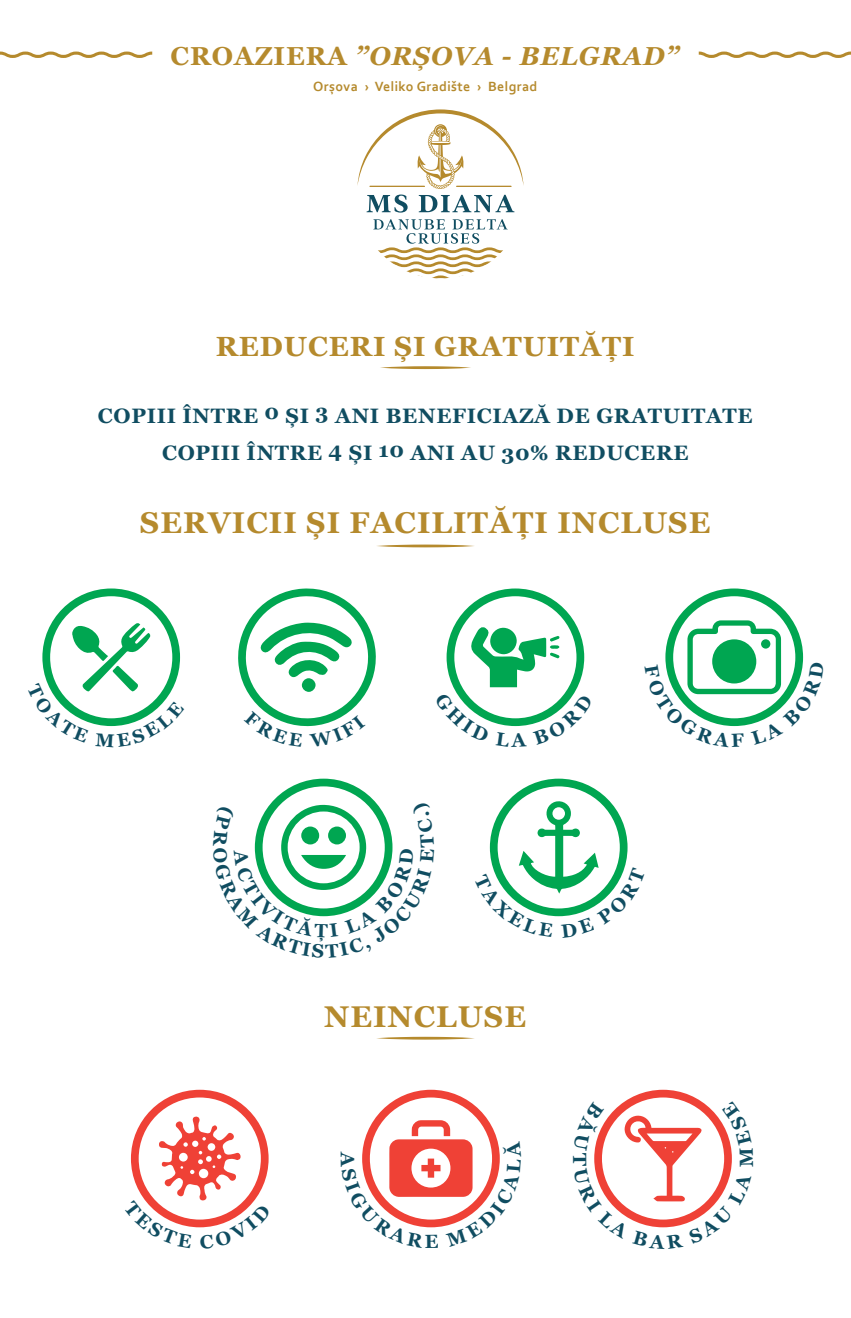
<style>
.page{position:relative;width:851px;height:1318px;background:#fff}
.page>*{position:absolute;margin:0;border:0;box-sizing:border-box;transform-origin:0 0}
.t1{font:700 30px "Georgia";letter-spacing:.035em;color:#b58a2d}
.t2{font:700 27.8px "Georgia";letter-spacing:.035em;color:#b58a2d}
.t3{font:italic 700 26px "Georgia";letter-spacing:.035em;color:#b58a2d}
.t4{font:700 20.9px/37.6px "Georgia";letter-spacing:.035em;color:#104d61;text-align:center}
.t5{font:700 19.1px "Georgia";color:#104d61}
.t6{font:700 14px "Corbel";letter-spacing:.025em;color:#b58a2d}
.s1{font-style:normal}
</style>
<div class="page">
<svg style="left:0;top:52px;width:152px;height:6px"></svg>
<svg style="left:698px;top:52px;width:152px;height:6px"></svg>
<svg style="left:377px;top:545px;width:97px;height:2px"></svg>
<svg style="left:380px;top:366px;width:91px;height:3px"></svg>
<svg style="left:377px;top:1037px;width:97px;height:3px"></svg>
<svg style="left:373px;top:219px;width:135px;height:59px"></svg>
<svg style="left:357px;top:109px;width:166px;height:104px"></svg>
<svg style="left:362px;top:1090px;width:138px;height:138px"></svg>
<svg style="left:594px;top:1090px;width:138px;height:138px"></svg>
<svg style="left:130px;top:1090px;width:139px;height:138px"></svg>
<svg style="left:42px;top:589px;width:139px;height:138px"></svg>
<svg style="left:238px;top:588px;width:138px;height:139px"></svg>
<svg style="left:446px;top:589px;width:139px;height:138px"></svg>
<svg style="left:665px;top:589px;width:139px;height:138px"></svg>
<svg style="left:489px;top:779px;width:139px;height:138px"></svg>
<svg style="left:254px;top:779px;width:139px;height:138px"></svg>
<p class="t3" style="left:171px;top:39px;width:509px"><span class="s1">CROAZIERA</span> ”ORȘOVA - BELGRAD”</p>
<p class="t6" style="left:313px;top:77px;width:225px">Orșova › Veliko Gradište › Belgrad</p>
<h2 class="t2" style="left:216px;top:328px;width:420px">REDUCERI ȘI GRATUITĂȚI</h2>
<p class="t4" style="left:98px;top:397px;width:656px">COPIII ÎNTRE 0 ȘI 3 ANI BENEFICIAZĂ DE GRATUITATE<br>COPIII ÎNTRE 4 ȘI 10 ANI AU 30% REDUCERE</p>
<h1 class="t1" style="left:140px;top:503px;width:572px">SERVICII ȘI FACILITĂȚI INCLUSE</h1>
<h1 class="t1" style="left:324px;top:997px;width:203px">NEINCLUSE</h1>
<p class="t5" style="left:592px;top:1153px;width:15px;rotate:90deg">T</p>
</div>
